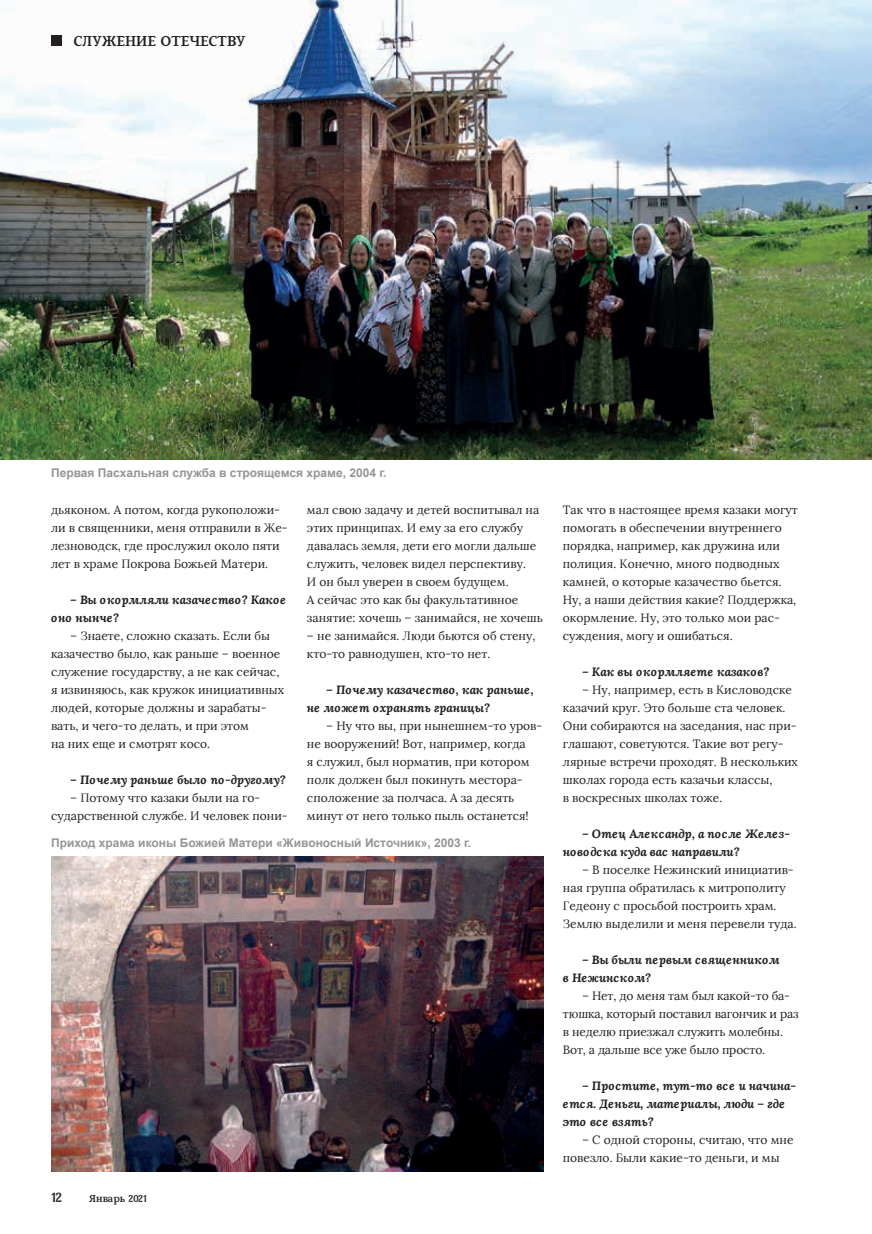
<style>
.page{position:relative;width:872px;height:1234px;background:#fff}
.page>*{position:absolute;margin:0;border:0;box-sizing:border-box;transform-origin:0 0}
.t1{font:19.5px "Fowviel";color:#231f20}
.t2{font:18px "Fowviel";color:#231f20}
.t3{font:13.5px "Fowviel";color:#231f20}
.t4{font:12px/18px "Lora";color:#231f20}
.t5{font:italic 700 12px/18px "Lora";color:#231f20}
.t6{font:700 12px "Arial";color:#939598}
</style>
<div class="page">
<img style="left:0;top:0;width:872px;height:460px">
<div style="left:51px;top:36px;width:10px;height:10px;background:#231f20"></div>
<img style="left:51px;top:856px;width:493px;height:315px">
<h1 class="t1" style="left:74px;top:32px;width:173px">СЛУЖЕНИЕ ОТЕЧЕСТВУ</h1>
<p class="t6" style="left:51px;top:465px;width:337px">Первая Пасхальная служба в строящемся храме, 2004 г.</p>
<p class="t4" style="left:51px;top:500px;width:238px">дьяконом. А потом, когда рукоположи&shy;ли в священники, меня отправили в Же&shy;лезноводск, где прослужил около пяти лет в храме Покрова Божьей Матери.</p>
<p class="t5" style="left:51px;top:590px;width:237px;text-indent:19px">– Вы окормляли казачество? Какое оно нынче?</p>
<p class="t4" style="left:51px;top:626px;width:235px;text-indent:19px">– Знаете, сложно сказать. Если бы казачество было, как раньше – военное служение государству, а не как сейчас, я извиняюсь, как кружок инициативных людей, которые должны и зарабаты&shy;вать, и чего-то делать, и при этом<br>на них еще и смотрят косо.</p>
<p class="t5" style="left:70px;top:770px;width:217px">– Почему раньше было по-другому?</p>
<p class="t4" style="left:51px;top:788px;width:238px;text-indent:19px">– Потому что казаки были на го&shy;сударственной службе. И человек пони-</p>
<p class="t4" style="left:307px;top:500px;width:237px">мал свою задачу и детей воспитывал на этих принципах. И ему за его службу давалась земля, дети его могли дальше служить, человек видел перспективу.<br>И он был уверен в своем будущем.<br>А сейчас это как бы факультативное занятие: хочешь – занимайся, не хочешь</p>
<p class="t4" style="left:307px;top:626px;width:230px">– не занимайся. Люди бьются об стену, кто-то равнодушен, кто-то нет.</p>
<p class="t5" style="left:307px;top:680px;width:228px;text-indent:19px">– Почему казачество, как раньше, не может охранять границы?</p>
<p class="t4" style="left:307px;top:716px;width:237px;text-indent:19px">– Ну что вы, при нынешнем-то уров&shy;не вооружений! Вот, например, когда<br>я служил, был норматив, при котором полк должен был покинуть местора&shy;сположение за полчаса. А за десять минут от него только пыль останется!</p>
<p class="t6" style="left:51px;top:834px;width:421px">Приход храма иконы Божией Матери «Живоносный Источник», 2003 г.</p>
<h2 class="t2" style="left:51px;top:1188px;width:12px">12</h2>
<p class="t3" style="left:89px;top:1191px;width:59px">Январь 2021</p>
<p class="t4" style="left:563px;top:500px;width:236px">Так что в настоящее время казаки могут помогать в обеспечении внутреннего порядка, например, как дружина или полиция. Конечно, много подводных камней, о которые казачество бьется.<br>Ну, а наши действия какие? Поддержка, окормление. Ну, это только мои рас&shy;суждения, могу и ошибаться.</p>
<p class="t5" style="left:582px;top:662px;width:189px">– Как вы окормляете казаков?</p>
<p class="t4" style="left:563px;top:680px;width:237px;text-indent:19px">– Ну, например, есть в Кисловодске казачий круг. Это больше ста человек.<br>Они собираются на заседания, нас при&shy;глашают, советуются. Такие вот регу&shy;лярные встречи проходят. В нескольких школах города есть казачьи классы,<br>в воскресных школах тоже.</p>
<p class="t5" style="left:563px;top:824px;width:229px;text-indent:19px">– Отец Александр, а после Желез&shy;новодска куда вас направили?</p>
<p class="t4" style="left:563px;top:860px;width:235px;text-indent:19px">– В поселке Нежинский инициатив&shy;ная группа обратилась к митрополиту Гедеону с просьбой построить храм.<br>Землю выделили и меня перевели туда.</p>
<p class="t5" style="left:563px;top:950px;width:218px;text-indent:19px">– Вы были первым священником в Нежинском?</p>
<p class="t4" style="left:563px;top:986px;width:237px;text-indent:19px">– Нет, до меня там был какой-то ба&shy;тюшка, который поставил вагончик и раз в неделю приезжал служить молебны.<br>Вот, а дальше все уже было просто.</p>
<p class="t5" style="left:563px;top:1076px;width:235px;text-indent:19px">– Простите, тут-то все и начина&shy;ется. Деньги, материалы, люди – где это все взять?</p>
<p class="t4" style="left:563px;top:1130px;width:232px;text-indent:19px">– С одной стороны, считаю, что мне повезло. Были какие-то деньги, и мы</p>
</div>
